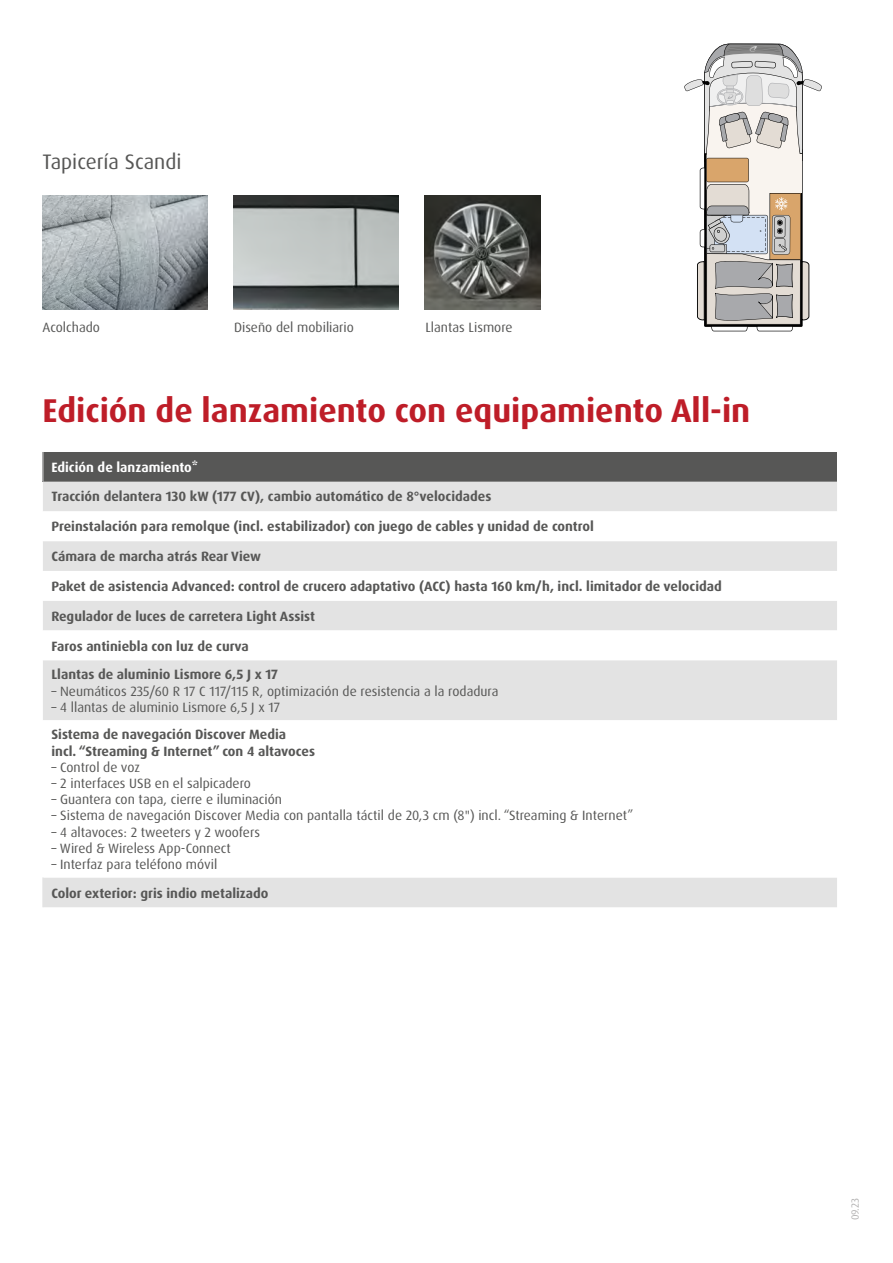
<style>
.page{position:relative;width:893px;height:1263px;background:#fff}
.page>*{position:absolute;margin:0;border:0;box-sizing:border-box;transform-origin:0 0}
.t1{font:700 33px "Dax Pro";color:#be1d28}
.t2{font:21px "Dax Pro";color:#575756}
.t3{font:700 13.5px/28.7px "Dax Pro";color:#575756}
.t4{font:13.5px "Dax Pro";color:#575756}
.t5{font:10.5px "Dax Pro";color:#b3b2b2}
.s1{color:#fff}
</style>
<div class="page">
<div style="left:43px;top:452px;width:794px;height:30px;background:#575756"></div>
<div style="left:43px;top:482px;width:794px;height:425px;background:#e3e3e3"></div>
<svg style="left:43px;top:511px;width:794px;height:366px"></svg>
<hr style="left:43px;top:452px;width:1px;height:30px;background:#e3e3e3">
<hr style="left:43px;top:877px;width:1px;height:30px;background:#e3e3e3">
<svg style="left:684px;top:44px;width:138px;height:287px"></svg>
<img style="left:43px;top:195px;width:164px;height:115px">
<img style="left:234px;top:195px;width:165px;height:115px">
<img style="left:424px;top:195px;width:116px;height:115px">
<h2 class="t2" style="left:43px;top:148px;width:141px">Tapicería Scandi</h2>
<p class="t4" style="left:43px;top:318px;width:59px">Acolchado</p>
<p class="t4" style="left:234px;top:318px;width:121px">Diseño del mobiliario</p>
<p class="t4" style="left:425px;top:318px;width:89px">Llantas Lismore</p>
<h1 class="t1" style="left:43px;top:390px;width:709px">Edición de lanzamiento con equipamiento All-in</h1>
<p class="t3" style="left:51px;top:453px;width:442px"><span class="s1">Edición de lanzamiento*</span>4.641,00 €<br>Tracción delantera 130 kW (177 CV), cambio automático de 8°velocidades</p>
<p class="t3" style="left:51px;top:512px;width:544px">Preinstalación para remolque (incl. estabilizador) con juego de cables y unidad de control</p>
<p class="t3" style="left:51px;top:542px;width:211px">Cámara de marcha atrás Rear View</p>
<p class="t3" style="left:51px;top:572px;width:672px">Paket de asistencia Advanced: control de crucero adaptativo (ACC) hasta 160 km/h, incl. limitador de velocidad</p>
<p class="t3" style="left:51px;top:602px;width:265px">Regulador de luces de carretera Light Assist</p>
<p class="t3" style="left:51px;top:632px;width:228px">Faros antiniebla con luz de curva<br>Llantas de aluminio Lismore 6,5 J x 17</p>
<p class="t4" style="left:51px;top:682px;width:449px">– Neumáticos 235/60 R 17 C 117/115 R, optimización de resistencia a la rodadura</p>
<p class="t4" style="left:51px;top:698px;width:230px">– 4 llantas de aluminio Lismore 6,5 J x 17</p>
<p class="t3" style="left:51px;top:727px;width:265px;line-height:16.2px">Sistema de navegación Discover Media<br>incl. “Streaming &amp; Internet” con 4 altavoces</p>
<p class="t4" style="left:51px;top:758px;width:90px">– Control de voz</p>
<p class="t4" style="left:51px;top:775px;width:201px">– 2 interfaces USB en el salpicadero</p>
<p class="t4" style="left:51px;top:791px;width:232px">– Guantera con tapa, cierre e iluminación</p>
<p class="t4" style="left:51px;top:807px;width:583px">– Sistema de navegación Discover Media con pantalla táctil de 20,3 cm (8") incl. “Streaming &amp; Internet”</p>
<p class="t4" style="left:51px;top:823px;width:210px">– 4 altavoces: 2 tweeters y 2 woofers</p>
<p class="t4" style="left:51px;top:839px;width:181px">– Wired &amp; Wireless App-Connect</p>
<p class="t4" style="left:51px;top:856px;width:167px">– Interfaz para teléfono móvil</p>
<p class="t3" style="left:51px;top:879px;width:219px">Color exterior: gris indio metalizado</p>
<p class="t5" style="left:848px;top:1220px;width:24px;rotate:-90deg">09.23</p>
</div>
